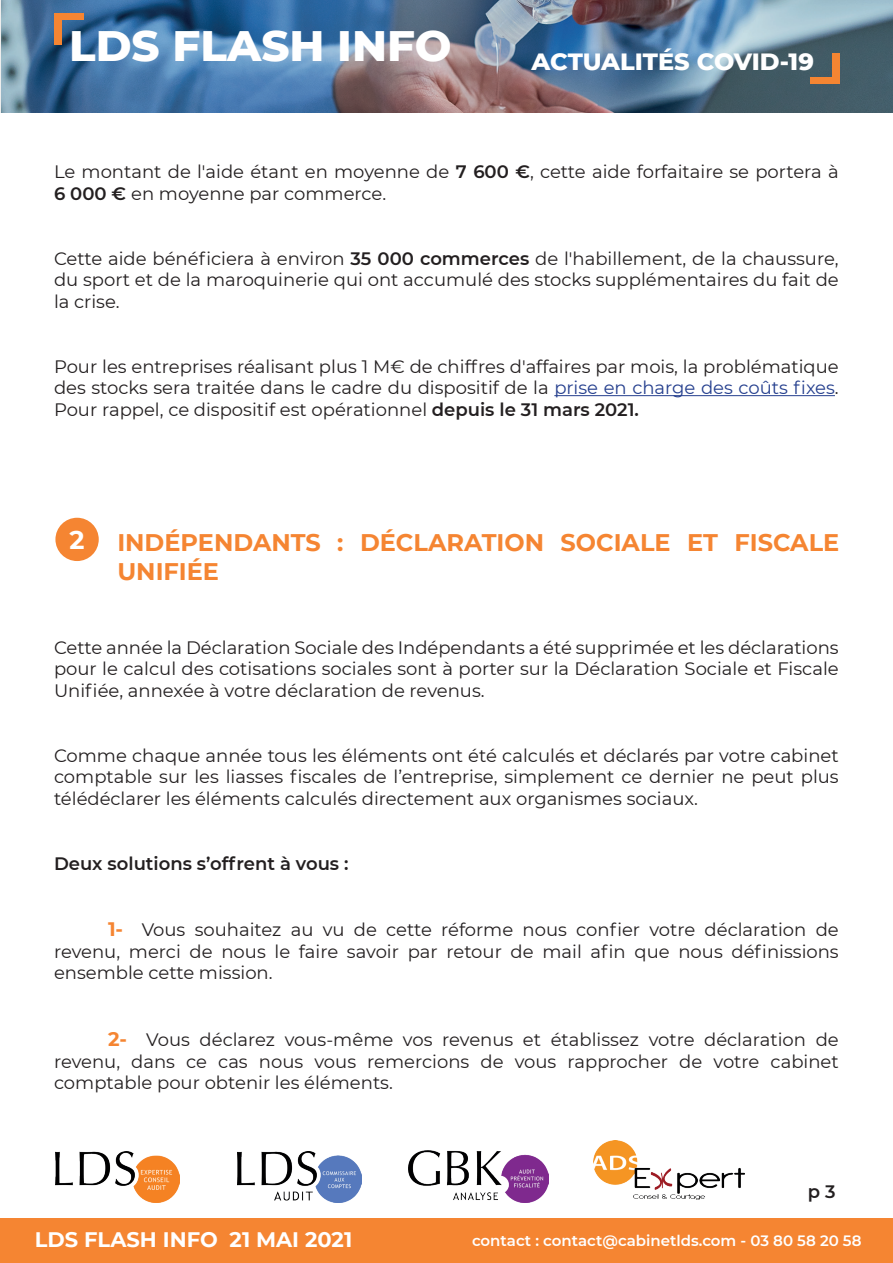
<style>
.page{position:relative;width:893px;height:1263px;background:#fff}
.page>*{position:absolute;margin:0;border:0;box-sizing:border-box;transform-origin:0 0}
.t1{font:800 43.5px "Montserrat";color:#fff}
.t2{font:700 25.5px "Montserrat";color:#fff}
.t3{font:700 24px/28.8px "Montserrat";color:#f58532}
.t4{font:800 24px "Montserrat";letter-spacing:-.005em;color:#fff}
.t5{font:700 21px "Montserrat";color:#fff}
.t6{font:18px/21.6px "Montserrat";color:#231f20;text-align:justify}
.t7{font:600 18px "Montserrat";color:#231f20}
.t8{font:600 15px "Montserrat";color:#fff}
.s1{font-weight:600}
.s2{color:#253f8e}
.s3{font-weight:700;font-size:19.5px;color:#f58532}
</style>
<div class="page">
<div style="left:0;top:1218px;width:893px;height:45px;background:#f58532"></div>
<img style="left:55px;top:1151px;width:125px;height:51px">
<img style="left:237px;top:1151px;width:124px;height:51px">
<img style="left:594px;top:1141px;width:151px;height:58px">
<img style="left:0;top:0;width:893px;height:113px">
<div style="left:55px;top:14px;width:29px;height:6px;background:#f58532"></div>
<div style="left:55px;top:14px;width:7px;height:30px;background:#f58532"></div>
<div style="left:810px;top:78px;width:29px;height:6px;background:#f58532"></div>
<div style="left:832px;top:54px;width:7px;height:30px;background:#f58532"></div>
<img style="left:408px;top:1150px;width:141px;height:52px">
<hr style="left:554px;top:395px;width:281px;height:1px;background:#253f8e">
<div style="left:55px;top:518px;width:44px;height:43px;background:#f58532;border-radius:50%"></div>
<h1 class="t1" style="left:69px;top:14px;width:384px">LDS FLASH INFO</h1>
<h3 class="t4" style="left:531px;top:44px;width:284px">ACTUALITÉS COVID-19</h3>
<p class="t6" style="left:54px;top:160px;width:786px">Le montant de l'aide étant en moyenne de <span class="s1">7 600 €</span>, cette aide forfaitaire se portera à<br><span class="s1">6 000 €</span> en moyenne par commerce.</p>
<p class="t6" style="left:54px;top:247px;width:786px">Cette aide bénéficiera à environ <span class="s1">35 000 commerces</span> de l'habillement, de la chaussure, du sport et de la maroquinerie qui ont accumulé des stocks supplémentaires du fait de la crise.</p>
<p class="t6" style="left:54px;top:355px;width:786px">Pour les entreprises réalisant plus 1 M€ de chiffres d'affaires par mois, la problématique des stocks sera traitée dans le cadre du dispositif de la <span class="s2">prise en charge des coûts fixes</span>.<br>Pour rappel, ce dispositif est opérationnel <span class="s1">depuis le 31 mars 2021.</span></p>
<h2 class="t2" style="left:70px;top:522px;width:17px">2</h2>
<h3 class="t3" style="left:117px;top:527px;width:723px">INDÉPENDANTS : DÉCLARATION SOCIALE ET FISCALE<br>UNIFIÉE</h3>
<p class="t6" style="left:54px;top:636px;width:786px">Cette année la Déclaration Sociale des Indépendants a été supprimée et les déclarations pour le calcul des cotisations sociales sont à porter sur la Déclaration Sociale et Fiscale Unifiée, annexée à votre déclaration de revenus.</p>
<p class="t6" style="left:54px;top:744px;width:786px">Comme chaque année tous les éléments ont été calculés et déclarés par votre cabinet comptable sur les liasses fiscales de l’entreprise, simplement ce dernier ne peut plus télédéclarer les éléments calculés directement aux organismes sociaux.</p>
<p class="t7" style="left:54px;top:850px;width:296px">Deux solutions s’offrent à vous :</p>
<p class="t6" style="left:54px;top:918px;width:786px;text-indent:54px"><span class="s3">1-</span> Vous souhaitez au vu de cette réforme nous confier votre déclaration de revenu, merci de nous le faire savoir par retour de mail afin que nous définissions ensemble cette mission.</p>
<p class="t6" style="left:54px;top:1028px;width:786px;text-indent:54px"><span class="s3">2-</span> Vous déclarez vous-même vos revenus et établissez votre déclaration de revenu, dans ce cas nous vous remercions de vous rapprocher de votre cabinet comptable pour obtenir les éléments.</p>
<p class="t7" style="left:808px;top:1178px;width:29px">p 3</p>
<p class="t5" style="left:35px;top:1224px;width:319px">LDS FLASH INFO 21 MAI 2021</p>
<p class="t8" style="left:472px;top:1230px;width:391px">contact : contact@cabinetlds.com - 03 80 58 20 58</p>
</div>
